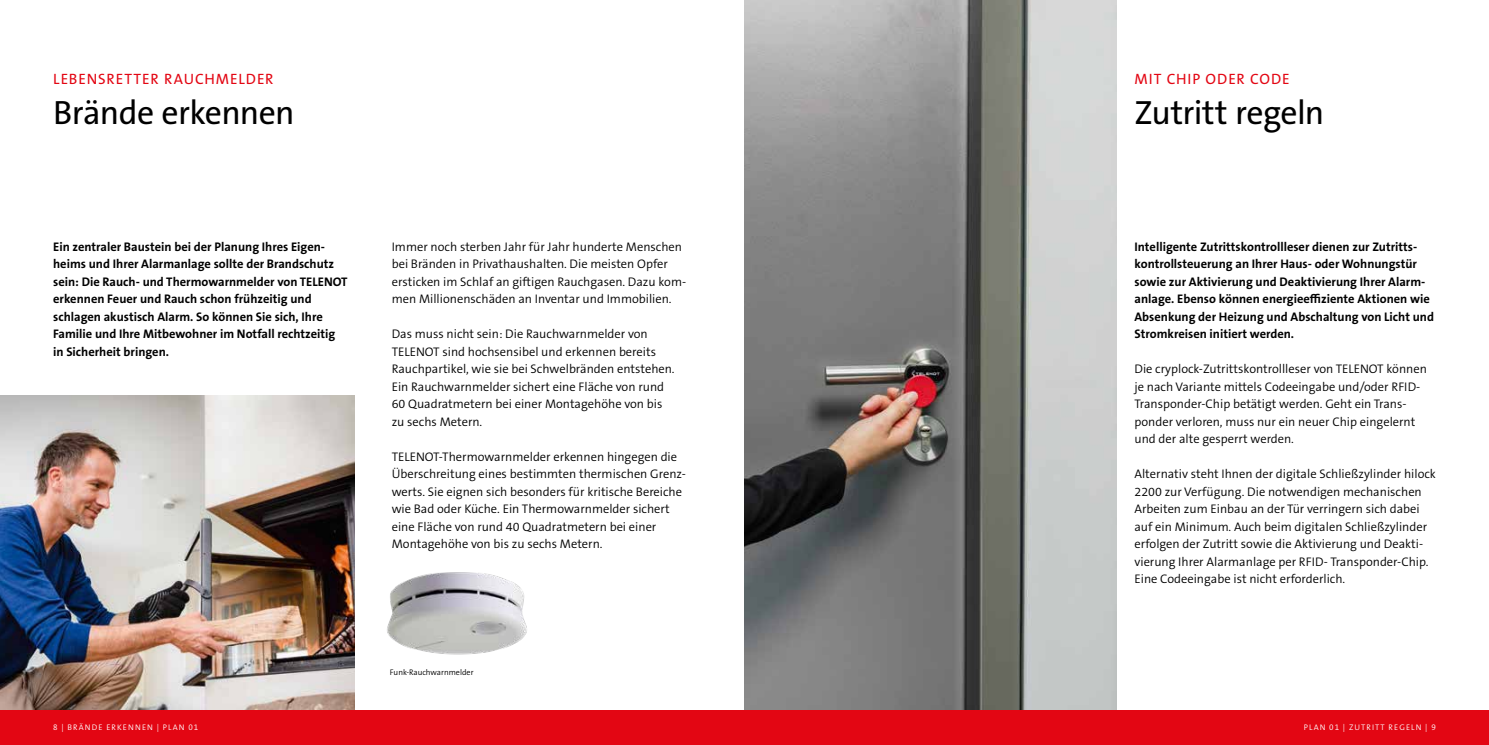
<style>
.page{position:relative;width:1489px;height:745px;background:#fff}
.page>*{position:absolute;margin:0;border:0;box-sizing:border-box;transform-origin:0 0}
.t1{font:33.75px "The Sans B Plus W5 Plain";letter-spacing:-.02em;color:#000}
.t2{font:15px "The Sans B Plus W5 Plain";letter-spacing:.06em;color:#e30613}
.t3{font:300 12.5px/17.5px "The Sans B Plus W4";color:#000}
.t4{font:700 12.5px/17.5px "The Sans B Plus W7";color:#000}
.t5{font:300 8.12px "The Sans B Plus W4";letter-spacing:.135em;color:#fff}
.t6{font:300 8.12px "The Sans B Plus W4";color:#000}
</style>
<div class="page">
<img style="left:0;top:395px;width:354px;height:315px">
<img style="left:744px;top:0;width:372px;height:710px">
<img style="left:387px;top:572px;width:140px;height:83px">
<div style="left:0;top:710px;width:744px;height:34px;background:#e30613"></div>
<div style="left:744px;top:710px;width:744px;height:34px;background:#e30613"></div>
<p class="t2" style="left:53px;top:69px;width:222px">LEBENSRETTER RAUCHMELDER</p>
<h1 class="t1" style="left:53px;top:90px;width:243px">Brände erkennen</h1>
<p class="t4" style="left:53px;top:237px;width:296px">Ein zentraler Baustein bei der Planung Ihres Eigen&shy;heims und Ihrer Alarmanlage sollte der Brandschutz sein: Die Rauch- und Thermowarnmelder von TELENOT erkennen Feuer und Rauch schon frühzeitig und schlagen akustisch Alarm. So können Sie sich, Ihre Familie und Ihre Mitbewohner im Notfall rechtzeitig in Sicherheit bringen.</p>
<p class="t3" style="left:392px;top:237px;width:296px">Immer noch sterben Jahr für Jahr hunderte Menschen bei Bränden in Privathaushalten. Die meisten Opfer ersticken im Schlaf an giftigen Rauchgasen. Dazu kom&shy;men Millionenschäden an Inventar und Immobilien.</p>
<p class="t3" style="left:392px;top:325px;width:284px">Das muss nicht sein: Die Rauchwarnmelder von TELENOT sind hochsensibel und erkennen bereits Rauchpartikel, wie sie bei Schwelbränden entstehen.<br>Ein Rauchwarnmelder sichert eine Fläche von rund 60 Quadratmetern bei einer Montagehöhe von bis zu sechs Metern.</p>
<p class="t3" style="left:392px;top:447px;width:296px">TELENOT-Thermowarnmelder erkennen hingegen die Überschreitung eines bestimmten thermischen Grenz&shy;werts. Sie eignen sich besonders für kritische Bereiche wie Bad oder Küche. Ein Thermowarnmelder sichert eine Fläche von rund 40 Quadratmetern bei einer Montagehöhe von bis zu sechs Metern.</p>
<p class="t6" style="left:390px;top:667px;width:85px">Funk-Rauchwarnmelder</p>
<p class="t2" style="left:1134px;top:69px;width:157px">MIT CHIP ODER CODE</p>
<h1 class="t1" style="left:1134px;top:90px;width:191px">Zutritt regeln</h1>
<p class="t4" style="left:1134px;top:237px;width:301px">Intelligente Zutrittskontrollleser dienen zur Zutritts&shy;kontrollsteuerung an Ihrer Haus- oder Wohnungstür sowie zur Aktivierung und Deaktivierung Ihrer Alarm&shy;anlage. Ebenso können energieeffiziente Aktionen wie Absenkung der Heizung und Abschaltung von Licht und Stromkreisen initiert werden.</p>
<p class="t3" style="left:1134px;top:360px;width:294px">Die cryplock-Zutrittskontrollleser von TELENOT können je nach Variante mittels Codeeingabe und/oder RFID-Transponder-Chip betätigt werden. Geht ein Trans&shy;ponder verloren, muss nur ein neuer Chip eingelernt und der alte gesperrt werden.</p>
<p class="t3" style="left:1134px;top:465px;width:303px">Alternativ steht Ihnen der digitale Schließzylinder hilock 2200 zur Verfügung. Die notwendigen mechanischen Arbeiten zum Einbau an der Tür verringern sich dabei auf ein Minimum. Auch beim digitalen Schließzylinder erfolgen der Zutritt sowie die Aktivierung und Deakti&shy;vierung Ihrer Alarmanlage per RFID- Transponder-Chip.<br>Eine Codeeingabe ist nicht erforderlich.</p>
<p class="t5" style="left:53px;top:721px;width:147px">8 | BRÄNDE ERKENNEN | PLAN 01</p>
<p class="t5" style="left:1303px;top:721px;width:133px">PLAN 01 | ZUTRITT REGELN | 9</p>
</div>
